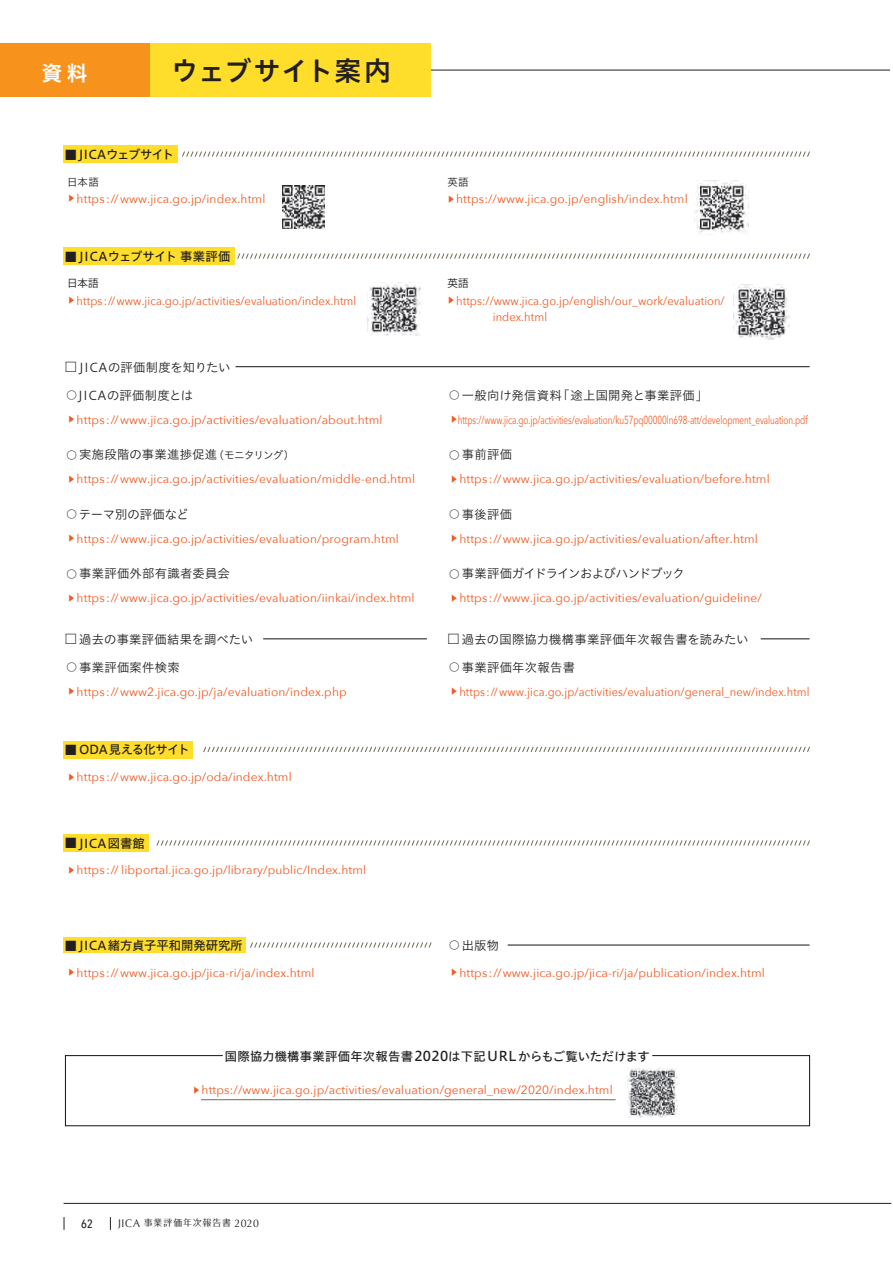
<style>
.page{position:relative;width:893px;height:1263px;background:#fff}
.page>*{position:absolute;margin:0;border:0;box-sizing:border-box;transform-origin:0 0}
.t1{font:27px "Hiragino UD Sans Std W6";letter-spacing:.035em;color:#231f20}
.t2{font:21px "Hiragino UD Sans Std W6";color:#fff}
.t3{font:12.3px "Hiragino UD Sans Std W3";letter-spacing:.025em;color:#231f20}
.t4{font:12.3px "Hiragino UD Sans Std W5";letter-spacing:.025em;color:#231f20}
.t5{font:12.3px "Hiragino UD Sans Std W5";color:#231f20}
.t6{font:12.3px "Hiragino UD Sans Std W3";letter-spacing:-.05em;color:#231f20}
.t7{font:12.3px "Hiragino UD Sans Std W5";letter-spacing:-.03em;color:#231f20}
.t8{font:12.3px "Hiragino UD Sans Std W5";letter-spacing:-.035em;color:#231f20}
.t9{font:12.3px "Hiragino UD Sans Std W3";letter-spacing:-.005em;color:#231f20}
.t10{font:12px "Avenir Next";letter-spacing:.01em;color:#f15921}
.t11{font:12px/16.4px "Avenir Next";letter-spacing:.01em;color:#f15921;scale:.93 1}
.t12{font:12px "Avenir Next";letter-spacing:.01em;color:#f15921;scale:.92 1}
.t13{font:500 12px "Avenir Next Condensed";color:#231f20}
.t14{font:11.7px "Avenir Next";letter-spacing:-.01em;color:#f15921;scale:.7 1}
.t15{font:10.5px "Hiragino UD Sans Std W3";color:#231f20}
.t16{font:10.5px "Koz Go Pro";color:#231f20}
.t17{font:9px "Folk Pro";letter-spacing:.09em;color:#231f20}
.s1{font-size:13.5px}
.s2{font-family:"Koz Go Pro";font-size:7.5px}
.s3{font-size:10.5px}
.s4{font-family:"Optima";font-size:10.95px}
</style>
<div class="page">
<svg style="left:64px;top:1217px;width:1px;height:13px"></svg>
<div style="left:63px;top:146px;width:115px;height:17px;background:#ffdd2b"></div>
<div style="left:63px;top:248px;width:171px;height:17px;background:#ffdd2b"></div>
<div style="left:63px;top:835px;width:85px;height:17px;background:#ffdd2b"></div>
<div style="left:63px;top:741px;width:130px;height:17px;background:#ffdd2b"></div>
<div style="left:63px;top:937px;width:183px;height:16px;background:#ffdd2b"></div>
<hr style="left:263px;top:639px;width:164px;height:1px;background:#101216">
<hr style="left:236px;top:366px;width:574px;height:1px;background:#101216">
<hr style="left:761px;top:639px;width:49px;height:1px;background:#101216">
<hr style="left:508px;top:945px;width:302px;height:1px;background:#101216">
<svg style="left:65px;top:1055px;width:745px;height:71px"></svg>
<svg style="left:182px;top:151px;width:628px;height:6px"></svg>
<svg style="left:237px;top:253px;width:573px;height:6px"></svg>
<svg style="left:156px;top:840px;width:654px;height:6px"></svg>
<svg style="left:203px;top:746px;width:607px;height:6px"></svg>
<svg style="left:250px;top:942px;width:182px;height:6px"></svg>
<img style="left:282px;top:186px;width:43px;height:42px">
<img style="left:627px;top:1067px;width:50px;height:50px">
<img style="left:694px;top:181px;width:54px;height:54px">
<img style="left:733px;top:284px;width:56px;height:56px">
<img style="left:368px;top:283px;width:52px;height:52px">
<hr style="left:422px;top:70px;width:468px;height:1px;background:#231f20">
<div style="left:103px;top:43px;width:328px;height:54px;background:#ffdd2b"></div>
<div style="left:0;top:43px;width:149px;height:54px;background:#f7931d"></div>
<hr style="left:64px;top:1203px;width:827px;height:1px;background:#231f20">
<svg style="left:110px;top:1217px;width:1px;height:13px"></svg>
<h2 class="t2" style="left:41px;top:57px;width:48px">資料</h2>
<h1 class="t1" style="left:171px;top:50px;width:222px">ウェブサイト案内</h1>
<p class="t7" style="left:64px;top:145px;width:111px"><span class="s1">■</span>JICAウェブサイト</p>
<p class="t10" style="left:68px;top:188px;width:199px"><span class="s2">▶</span> https://www.jica.go.jp/index.html</p>
<p class="t15" style="left:67px;top:174px;width:33px">日本語</p>
<p class="t15" style="left:448px;top:174px;width:23px">英語</p>
<p class="t10" style="left:447px;top:189px;width:242px"><span class="s2">▶</span> https://www.jica.go.jp/english/index.html</p>
<p class="t4" style="left:64px;top:247px;width:168px"><span class="s1">■</span>JICAウェブサイト 事業評価</p>
<p class="t11" style="left:68px;top:292px;width:312px"><span class="s2">▶</span> https://www.jica.go.jp/activities/evaluation/index.html</p>
<p class="t11" style="left:493px;top:292px;width:251px;text-indent:-46px"><span class="s2">▶</span> https://www.jica.go.jp/english/our_work/evaluation/ index.html</p>
<p class="t16" style="left:67px;top:277px;width:33px">日本語</p>
<p class="t16" style="left:448px;top:277px;width:23px">英語</p>
<p class="t3" style="left:64px;top:358px;width:168px"><span class="s1">□</span>JICAの評価制度を知りたい</p>
<p class="t3" style="left:66px;top:386px;width:128px"><span class="s3">○</span>JICAの評価制度とは</p>
<p class="t10" style="left:68px;top:409px;width:316px"><span class="s2">▶</span> https://www.jica.go.jp/activities/evaluation/about.html</p>
<p class="t3" style="left:66px;top:445px;width:229px"><span class="s3">○</span> 実施段階の事業進捗促進<span class="s3">（モニタリング）</span></p>
<p class="t10" style="left:68px;top:469px;width:349px"><span class="s2">▶</span> https://www.jica.go.jp/activities/evaluation/middle-end.html</p>
<p class="t9" style="left:66px;top:505px;width:124px"><span class="s3">○</span> テーマ別の評価など</p>
<p class="t10" style="left:68px;top:528px;width:333px"><span class="s2">▶</span> https://www.jica.go.jp/activities/evaluation/program.html</p>
<p class="t3" style="left:66px;top:564px;width:165px"><span class="s3">○</span> 事業評価外部有識者委員会</p>
<p class="t10" style="left:68px;top:588px;width:348px"><span class="s2">▶</span> https://www.jica.go.jp/activities/evaluation/iinkai/index.html</p>
<p class="t3" style="left:64px;top:630px;width:190px"><span class="s1">□</span>過去の事業評価結果を調べたい</p>
<p class="t3" style="left:66px;top:658px;width:115px"><span class="s3">○</span> 事業評価案件検索</p>
<p class="t10" style="left:68px;top:681px;width:281px"><span class="s2">▶</span> https://www2.jica.go.jp/ja/evaluation/index.php</p>
<p class="t8" style="left:64px;top:740px;width:127px"><span class="s1">■</span>ODA見える化サイト</p>
<p class="t10" style="left:68px;top:767px;width:226px"><span class="s2">▶</span> https://www.jica.go.jp/oda/index.html</p>
<p class="t5" style="left:64px;top:834px;width:82px"><span class="s1">■</span>JICA図書館</p>
<p class="t10" style="left:68px;top:860px;width:300px"><span class="s2">▶</span> https:// libportal.jica.go.jp/library/public/Index.html</p>
<p class="t5" style="left:64px;top:936px;width:180px"><span class="s1">■</span>JICA緒方貞子平和開発研究所</p>
<p class="t10" style="left:68px;top:962px;width:248px"><span class="s2">▶</span> https://www.jica.go.jp/jica-ri/ja/index.html</p>
<p class="t3" style="left:449px;top:386px;width:260px"><span class="s3">○</span> 一般向け発信資料「途上国開発と事業評価」</p>
<p class="t14" style="left:450px;top:410px;width:512px"><span class="s2">▶</span>https://www.jica.go.jp/activities/evaluation/ku57pq00000ln698-att/development_evaluation.pdf</p>
<p class="t3" style="left:449px;top:445px;width:64px"><span class="s3">○</span> 事前評価</p>
<p class="t10" style="left:450px;top:469px;width:321px"><span class="s2">▶</span> https://www.jica.go.jp/activities/evaluation/before.html</p>
<p class="t3" style="left:449px;top:505px;width:64px"><span class="s3">○</span> 事後評価</p>
<p class="t10" style="left:450px;top:528px;width:309px"><span class="s2">▶</span> https://www.jica.go.jp/activities/evaluation/after.html</p>
<p class="t6" style="left:449px;top:564px;width:237px"><span class="s3">○</span> 事業評価ガイドラインおよびハンドブック</p>
<p class="t10" style="left:450px;top:588px;width:313px"><span class="s2">▶</span> https://www.jica.go.jp/activities/evaluation/guideline/</p>
<p class="t3" style="left:447px;top:630px;width:303px"><span class="s1">□</span>過去の国際協力機構事業評価年次報告書を読みたい</p>
<p class="t3" style="left:449px;top:658px;width:127px"><span class="s3">○</span> 事業評価年次報告書</p>
<p class="t12" style="left:450px;top:681px;width:392px"><span class="s2">▶</span> https://www.jica.go.jp/activities/evaluation/general_new/index.html</p>
<p class="t3" style="left:449px;top:936px;width:51px"><span class="s3">○</span> 出版物</p>
<p class="t10" style="left:450px;top:962px;width:316px"><span class="s2">▶</span> https://www.jica.go.jp/jica-ri/ja/publication/index.html</p>
<p class="t4" style="left:225px;top:1047px;width:427px">国際協力機構事業評価年次報告書<span class="s1">2020</span>は下記<span class="s1">URL</span>からもご覧いただけます</p>
<p class="t10" style="left:192px;top:1080px;width:422px"><span class="s2">▶</span> https://www.jica.go.jp/activities/evaluation/general_new/2020/index.html</p>
<p class="t13" style="left:81px;top:1216px;width:14px">62</p>
<p class="t17" style="left:118px;top:1215px;width:142px"><span class="s4">JICA</span> 事業評価年次報告書 <span class="s4">2020</span></p>
</div>
